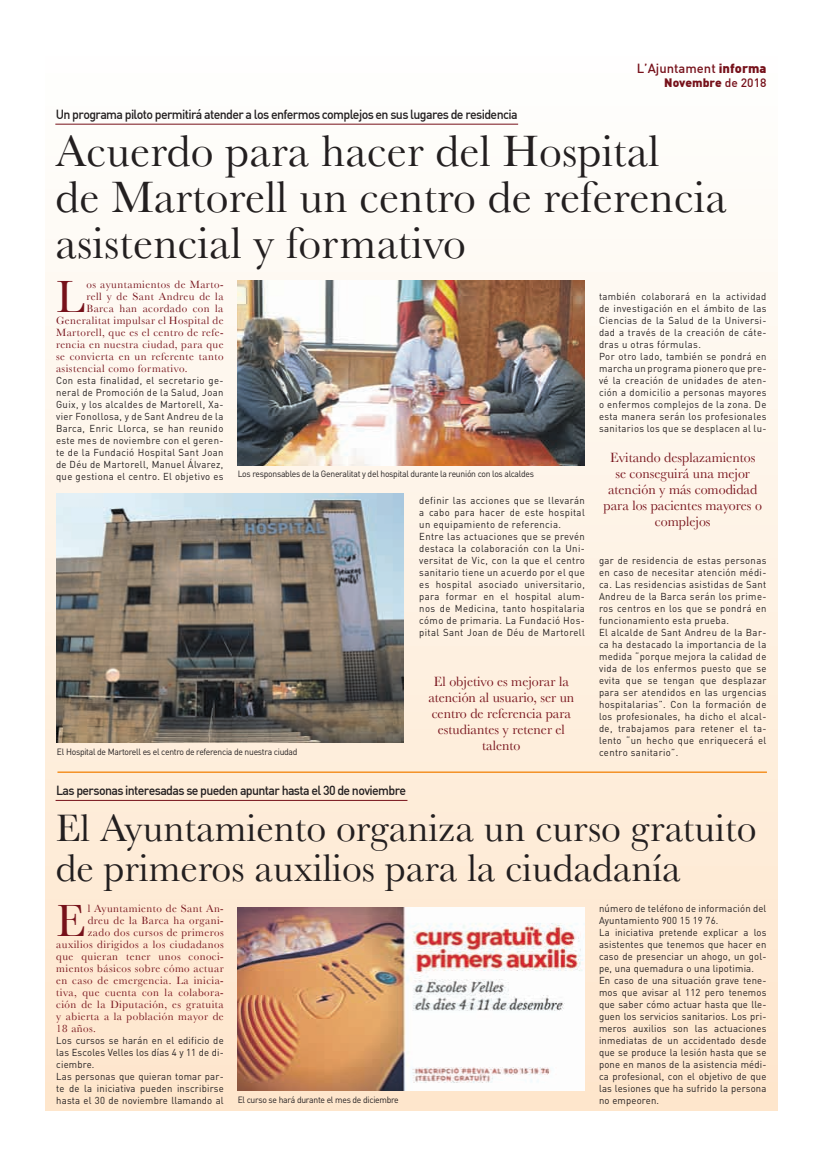
<style>
.page{position:relative;width:823px;height:1163px;background:#fff}
.page>*{position:absolute;margin:0;border:0;box-sizing:border-box;transform-origin:0 0}
.t1{font:47.2px "Baskerville";color:#76111a}
.t2{font:46px/46px "Baskerville";letter-spacing:.005em;color:#231f20}
.t3{font:40px/40px "Baskerville";color:#231f20}
.t4{font:14px/16px "Baskerville";color:#76111a;text-align:center}
.t5{font:500 13px "DIN";letter-spacing:-.05em;color:#231f20;scale:.95 1}
.t6{font:500 13px "DIN";color:#76111a}
.t7{font:900 12px "DIN";color:#76111a}
.t8{font:11px "Baskerville";letter-spacing:.04em;color:#76111a}
.t9{font:10px/12px "DIN";letter-spacing:.04em;color:#231f20;scale:.95 1}
.t10{font:10px/12px "DIN";letter-spacing:.02em;color:#231f20;scale:.95 1}
.t11{font:9px "DIN";letter-spacing:-.03em;color:#231f20;scale:.95 1}
.s1{font-weight:900}
.s2{font-weight:500}
</style>
<div class="page">
<div style="left:46px;top:51px;width:731px;height:1058px;background:linear-gradient(to bottom,#fefefd,#fee6cc)"></div>
<img style="left:57px;top:493px;width:346px;height:249px">
<hr style="left:55px;top:124px;width:463px;height:1px;background:#76111a">
<hr style="left:56px;top:799px;width:351px;height:1px;background:#76111a">
<hr style="left:57px;top:771px;width:709px;height:1px;background:#f49225">
<img style="left:237px;top:280px;width:347px;height:186px">
<img style="left:237px;top:907px;width:347px;height:183px">
<h3 class="t5" style="left:56px;top:110px;width:487px">Un programa piloto permitirá atender a los enfermos complejos en sus lugares de residencia</h3>
<h3 class="t6" style="left:636px;top:64px;width:131px">L’Ajuntament <span class="s1">informa</span></h3>
<p class="t7" style="left:664px;top:79px;width:104px">Novembre <span class="s2">de 2018</span></p>
<h2 class="t2" style="left:56px;top:128px;width:672px">Acuerdo para hacer del Hospital<br>de Martorell un centro de referencia asistencial y formativo</h2>
<h1 class="t1" style="left:56px;top:269px;width:30px">L</h1>
<p class="t8" style="left:86px;top:278px;width:138px">os ayuntamientos de Marto-</p>
<p class="t9" style="left:598px;top:291px;width:178px">también colaborará en la actividad de investigación en el ámbito de las Ciencias de la Salud de la Universi&shy;dad a través de la creación de cáte&shy;dras u otras fórmulas.<br>Por otro lado, también se pondrá en marcha un programa pionero que pre&shy;vé la creación de unidades de aten&shy;ción a domicilio a personas mayores o enfermos complejos de la zona. De esta manera serán los profesionales sanitarios los que se desplacen al lu-</p>
<p class="t8" style="left:86px;top:290px;width:138px">rell y de Sant Andreu de la</p>
<p class="t8" style="left:86px;top:302px;width:138px">Barca han acordado con la</p>
<p class="t8" style="left:56px;top:314px;width:169px">Generalitat impulsar el Hospital de</p>
<p class="t8" style="left:56px;top:326px;width:169px">Martorell, que es el centro de refe-</p>
<p class="t8" style="left:56px;top:338px;width:169px">rencia en nuestra ciudad, para que</p>
<p class="t8" style="left:56px;top:350px;width:169px">se convierta en un referente tanto</p>
<p class="t8" style="left:56px;top:362px;width:133px">asistencial como formativo.</p>
<p class="t9" style="left:56px;top:375px;width:178px;text-align:justify">Con esta finalidad, el secretario ge&shy;neral de Promoción de la Salud, Joan Guix, y los alcaldes de Martorell, Xa&shy;vier Fonollosa, y de Sant Andreu de la Barca, Enric Llorca, se han reunido este mes de noviembre con el geren&shy;te de la Fundació Hospital Sant Joan de Déu de Martorell, Manuel Álvarez, que gestiona el centro. El objetivo es</p>
<h3 class="t4" style="left:603px;top:449px;width:160px">Evitando desplazamientos se conseguirá una mejor atención y más comodidad para los pacientes mayores o complejos</h3>
<p class="t11" style="left:237px;top:471px;width:313px">Los responsables de la Generalitat y del hospital durante la reunión con los alcaldes</p>
<p class="t9" style="left:419px;top:495px;width:176px">definir las acciones que se llevarán a cabo para hacer de este hospital un equipamiento de referencia.<br>Entre las actuaciones que se prevén destaca la colaboración con la Uni&shy;versitat de Vic, con la que el centro sanitario tiene un acuerdo por el que es hospital asociado universitario, para formar en el hospital alum&shy;nos de Medicina, tanto hospitalaria cómo de primaria. La Fundació Hos&shy;pital Sant Joan de Déu de Martorell</p>
<p class="t9" style="left:598px;top:555px;width:178px">gar de residencia de estas personas en caso de necesitar atención médi&shy;ca. Las residencias asistidas de Sant Andreu de la Barca serán los prime&shy;ros centros en los que se pondrá en funcionamiento esta prueba.<br>El alcalde de Sant Andreu de la Bar&shy;ca ha destacado la importancia de la medida “porque mejora la calidad de vida de los enfermos puesto que se evita que se tengan que desplazar para ser atendidos en las urgencias hospitalarias”. Con la formación de los profesionales, ha dicho el alcal&shy;de, trabajamos para retener el ta&shy;lento “un hecho que enriquecerá el</p>
<h3 class="t4" style="left:428px;top:673px;width:147px">El objetivo es mejorar la atención al usuario, ser un centro de referencia para estudiantes y retener el talento</h3>
<p class="t11" style="left:57px;top:748px;width:254px">El Hospital de Martorell es el centro de referencia de nuestra ciudad</p>
<p class="t9" style="left:598px;top:747px;width:85px">centro sanitario”.</p>
<h3 class="t5" style="left:56px;top:785px;width:370px">Las personas interesadas se pueden apuntar hasta el 30 de noviembre</h3>
<h3 class="t3" style="left:56px;top:808px;width:701px">El Ayuntamiento organiza un curso gratuito de primeros auxilios para la ciudadanía</h3>
<h1 class="t1" style="left:56px;top:893px;width:31px">E</h1>
<p class="t8" style="left:88px;top:902px;width:137px">l Ayuntamiento de Sant An-</p>
<p class="t10" style="left:598px;top:903px;width:178px">número de teléfono de información del Ayuntamiento 900 15 19 76.<br>La iniciativa pretende explicar a los asistentes que tenemos que hacer en caso de presenciar un ahogo, un gol&shy;pe, una quemadura o una lipotimia.<br>En caso de una situación grave tene&shy;mos que avisar al 112 pero tenemos que saber cómo actuar hasta que lle&shy;guen los servicios sanitarios. Los pri&shy;meros auxilios son las actuaciones inmediatas de un accidentado desde que se produce la lesión hasta que se pone en manos de la asistencia médi&shy;ca profesional, con el objetivo de que las lesiones que ha sufrido la persona no empeoren.</p>
<p class="t8" style="left:88px;top:914px;width:137px">dreu de la Barca ha organi-</p>
<p class="t8" style="left:88px;top:926px;width:137px">zado dos cursos de primeros</p>
<p class="t8" style="left:56px;top:938px;width:169px">auxilios dirigidos a los ciudadanos</p>
<p class="t8" style="left:56px;top:950px;width:169px">que quieran tener unos conoci-</p>
<p class="t8" style="left:56px;top:962px;width:169px">mientos básicos sobre cómo actuar</p>
<p class="t8" style="left:56px;top:974px;width:169px">en caso de emergencia. La inicia-</p>
<p class="t8" style="left:56px;top:986px;width:169px">tiva, que cuenta con la colabora-</p>
<p class="t8" style="left:56px;top:998px;width:169px">ción de la Diputación, es gratuita</p>
<p class="t8" style="left:56px;top:1010px;width:169px">y abierta a la población mayor de</p>
<p class="t8" style="left:56px;top:1022px;width:41px">18 años.</p>
<p class="t10" style="left:56px;top:1035px;width:178px">Los cursos se harán en el edificio de las Escoles Velles los días 4 y 11 de di&shy;ciembre.<br>Las personas que quieran tomar par&shy;te de la iniciativa pueden inscribirse hasta el 30 de noviembre llamando al</p>
<p class="t11" style="left:237px;top:1095px;width:171px">El curso se hará durante el mes de diciembre</p>
</div>
